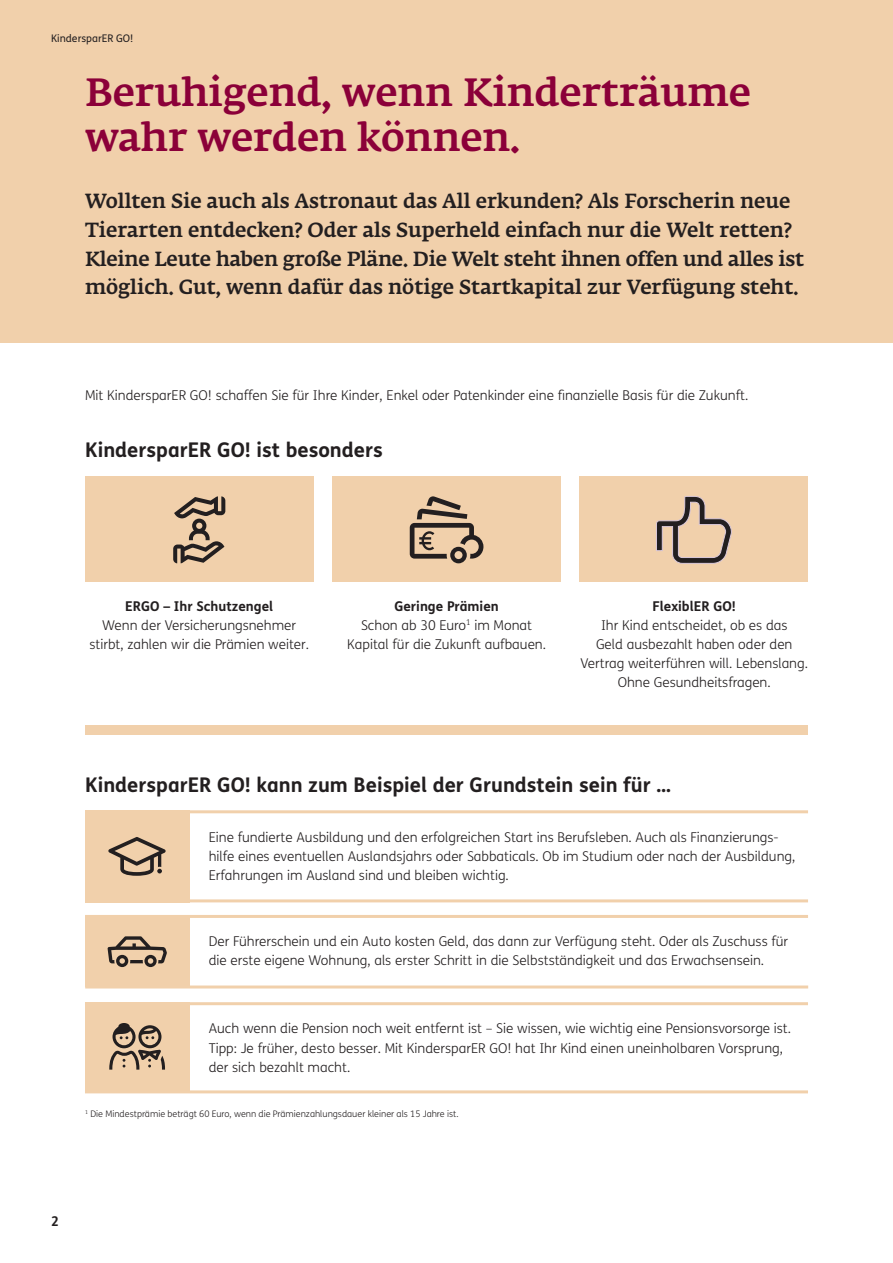
<style>
.page{position:relative;width:893px;height:1263px;background:#fff}
.page>*{position:absolute;margin:0;border:0;box-sizing:border-box;transform-origin:0 0}
.t1{font:500 39px/44.8px "Fedra Serif A Pro";color:#8b0039}
.Subline_Fedra_Medium_13_5pt{font:500 20.25px/28.7px "Fedra Serif A Pro";color:#231f20}
.Subline_FS_Me_Bold_13_5pt{font:700 20.25px "FS Me";color:#231f20}
.Copy_FS_Me_Light_9pt{font:300 13.5px/19.2px "FS Me";color:#231f20}
.Page_number_left_FS_Me_Bold_9pt{font:700 13.5px "FS Me";color:#231f20}
.Column_title_left_FS_Me_Regular_7pt{font:10.5px "FS Me";color:#231f20}
.Footnote_FS_Me_Light_6pt{font:300 9px "FS Me";color:#231f20}
</style>
<div class="page">
<div style="left:0;top:0;width:893px;height:342px;background:#f1d0ab"></div>
<div style="left:85px;top:476px;width:228px;height:106px;background:#f1d0ab"></div>
<div style="left:332px;top:476px;width:229px;height:106px;background:#f1d0ab"></div>
<div style="left:580px;top:476px;width:228px;height:106px;background:#f1d0ab"></div>
<svg style="left:173px;top:496px;width:52px;height:67px"></svg>
<svg style="left:410px;top:496px;width:73px;height:67px"></svg>
<div style="left:85px;top:725px;width:723px;height:10px;background:#f1d0ab"></div>
<svg style="left:656px;top:496px;width:76px;height:68px"></svg>
<hr style="left:85px;top:899px;width:723px;height:3px;background:#f1d0ab">
<hr style="left:85px;top:810px;width:723px;height:3px;background:#f1d0ab">
<div style="left:85px;top:810px;width:104px;height:92px;background:#f1d0ab"></div>
<svg style="left:108px;top:837px;width:58px;height:39px"></svg>
<hr style="left:85px;top:985px;width:723px;height:3px;background:#f1d0ab">
<hr style="left:85px;top:915px;width:723px;height:3px;background:#f1d0ab">
<div style="left:85px;top:916px;width:104px;height:71px;background:#f1d0ab"></div>
<hr style="left:85px;top:1090px;width:723px;height:3px;background:#f1d0ab">
<hr style="left:85px;top:1002px;width:723px;height:3px;background:#f1d0ab">
<div style="left:85px;top:1002px;width:104px;height:88px;background:#f1d0ab"></div>
<svg style="left:108px;top:936px;width:59px;height:31px"></svg>
<svg style="left:109px;top:1023px;width:56px;height:46px"></svg>
<p class="Column_title_left_FS_Me_Regular_7pt" style="left:51px;top:31px;width:84px">KindersparER GO!</p>
<p class="t1" style="left:85px;top:70px;width:667px">Beruhigend, wenn Kinderträume wahr werden können.</p>
<p class="Subline_Fedra_Medium_13_5pt" style="left:85px;top:187px;width:721px">Wollten Sie auch als Astronaut das All erkunden? Als Forscherin neue Tierarten entdecken? Oder als Superheld einfach nur die Welt retten?<br>Kleine Leute haben große Pläne. Die Welt steht ihnen offen und alles ist möglich. Gut, wenn dafür das nötige Startkapital zur Verfügung steht.</p>
<p class="Copy_FS_Me_Light_9pt" style="left:85px;top:386px;width:665px">Mit KindersparER GO! schaffen Sie für Ihre Kinder, Enkel oder Patenkinder eine finanzielle Basis für die Zukunft.</p>
<p class="Subline_FS_Me_Bold_13_5pt" style="left:85px;top:434px;width:299px">KindersparER GO! ist besonders</p>
<p class="Page_number_left_FS_Me_Bold_9pt" style="left:125px;top:596px;width:150px">ERGO – Ihr Schutzengel</p>
<p class="Copy_FS_Me_Light_9pt" style="left:89px;top:615px;width:221px;text-align:center">Wenn der Versicherungsnehmer stirbt, zahlen wir die Prämien weiter.</p>
<p class="Page_number_left_FS_Me_Bold_9pt" style="left:394px;top:596px;width:106px">Geringe Prämien</p>
<p class="Copy_FS_Me_Light_9pt" style="left:361px;top:615px;width:173px">Schon ab 30 Euro<sup>1</sup> im Monat</p>
<p class="Copy_FS_Me_Light_9pt" style="left:347px;top:634px;width:200px">Kapital für die Zukunft aufbauen.</p>
<p class="Page_number_left_FS_Me_Bold_9pt" style="left:653px;top:596px;width:85px">FlexiblER GO!</p>
<p class="Copy_FS_Me_Light_9pt" style="left:601px;top:615px;width:188px">Ihr Kind entscheidet, ob es das</p>
<p class="Copy_FS_Me_Light_9pt" style="left:596px;top:634px;width:198px">Geld ausbezahlt haben oder den</p>
<p class="Copy_FS_Me_Light_9pt" style="left:580px;top:653px;width:229px">Vertrag weiterführen will. Lebenslang.</p>
<p class="Copy_FS_Me_Light_9pt" style="left:618px;top:673px;width:154px">Ohne Gesundheitsfragen.</p>
<p class="Subline_FS_Me_Bold_13_5pt" style="left:85px;top:769px;width:587px">KindersparER GO! kann zum Beispiel der Grundstein sein für …</p>
<p class="Copy_FS_Me_Light_9pt" style="left:209px;top:827px;width:588px">Eine fundierte Ausbildung und den erfolgreichen Start ins Berufsleben. Auch als Finanzierungs&shy;hilfe eines eventuellen Auslandsjahrs oder Sabbaticals. Ob im Studium oder nach der Ausbildung,<br>Erfahrungen im Ausland sind und bleiben wichtig.</p>
<p class="Copy_FS_Me_Light_9pt" style="left:209px;top:931px;width:581px">Der Führerschein und ein Auto kosten Geld, das dann zur Verfügung steht. Oder als Zuschuss für die erste eigene Wohnung, als erster Schritt in die Selbstständigkeit und das Erwachsensein.</p>
<p class="Copy_FS_Me_Light_9pt" style="left:209px;top:1019px;width:584px">Auch wenn die Pension noch weit entfernt ist – Sie wissen, wie wichtig eine Pensionsvorsorge ist.<br>Tipp: Je früher, desto besser. Mit KindersparER GO! hat Ihr Kind einen uneinholbaren Vorsprung, der sich bezahlt macht.</p>
<p class="Footnote_FS_Me_Light_6pt" style="left:85px;top:1108px;width:375px"><sup>1</sup> Die Mindestprämie beträgt 60 Euro, wenn die Prämienzahlungsdauer kleiner als 15 Jahre ist.</p>
<p class="Page_number_left_FS_Me_Bold_9pt" style="left:51px;top:1211px;width:9px">2</p>
</div>
